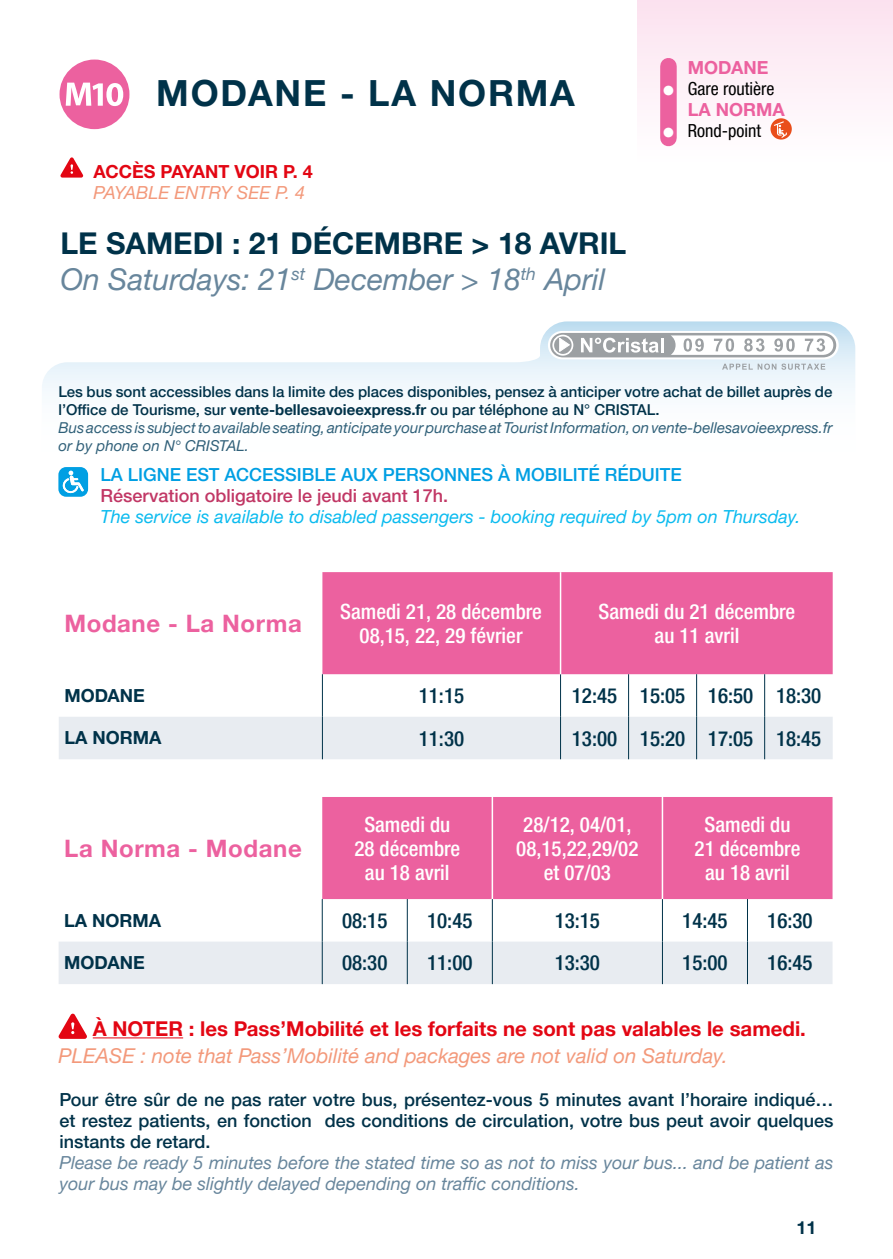
<style>
.page{position:relative;width:893px;height:1259px;background:#fff}
.page>*{position:absolute;margin:0;border:0;box-sizing:border-box;transform-origin:0 0}
.t1{font:700 36px "Helvetica Neue LTW1 G";letter-spacing:.05em;color:#003249}
.t2{font:italic 30px/36px "Helvetica Neue LTW1 G";color:#68869c}
.t3{font:700 24px "Helvetica Neue LTW1 G";letter-spacing:.025em;color:#ec619f}
.t4{font:500 condensed 21px/24px "Helvetica Neue LTW1 G";color:#fff;text-align:center}
.t5{font:500 condensed 21px "Helvetica Neue LTW1 G";color:#003249}
.t6{font:700 20.4px "Helvetica Neue LTW1 G";color:#e30613}
.t7{font:italic 20.4px "Helvetica Neue LTW1 G";color:#f3997b}
.t8{font:500 18px/21px "Helvetica Neue LTW1 G";color:#003249;text-align:justify}
.t9{font:italic 18px/21px "Helvetica Neue LTW1 G";color:#68869c}
.t10{font:italic 18px "Helvetica Neue LTW1 G";color:#0bbbef}
.t11{font:500 18px "Helvetica Neue LTW1 G";color:#009fe3}
.t12{font:500 18px "Helvetica Neue LTW1 G";color:#c13765}
.t13{font:condensed 18px/21px "Helvetica Neue LTW1 G";color:#000}
.t14{font:700 18px "Helvetica Neue LTW1 G";color:#003249}
.t15{font:700 18px "Helvetica Neue LTW1 G";color:#e30613}
.t16{font:italic 18px "Helvetica Neue LTW1 G";color:#f3997b}
.t17{font:700 18px "Helvetica Neue LTW1 G";color:#ec619f}
.t18{font:500 15px/18px "Helvetica Neue LTW1 G";color:#003249}
.s1{font-weight:700;font-style:normal;color:#003249}
.s2{font-size:27px;color:#fff}
.s3{font-weight:700;font-stretch:normal;color:#ec619f}
.s4{font-weight:700}
.s5{font-weight:400;font-style:italic;color:#306079}
</style>
<div class="page">
<svg style="left:42px;top:321px;width:813px;height:176px"></svg>
<svg style="left:321px;top:899px;width:511px;height:42px"></svg>
<div style="left:322px;top:797px;width:510px;height:102px;background:#ec619f"></div>
<div style="left:59px;top:941px;width:773px;height:43px;background:#e8ecf1"></div>
<hr style="left:322px;top:899px;width:1px;height:42px;background:#003249">
<hr style="left:407px;top:899px;width:1px;height:42px;background:#003249">
<hr style="left:492px;top:899px;width:1px;height:42px;background:#003249">
<hr style="left:662px;top:899px;width:1px;height:42px;background:#003249">
<hr style="left:747px;top:899px;width:1px;height:42px;background:#003249">
<hr style="left:322px;top:941px;width:1px;height:43px;background:#003249">
<hr style="left:407px;top:941px;width:1px;height:43px;background:#003249">
<hr style="left:492px;top:941px;width:1px;height:43px;background:#003249">
<hr style="left:662px;top:941px;width:1px;height:43px;background:#003249">
<hr style="left:747px;top:941px;width:1px;height:43px;background:#003249">
<hr style="left:492px;top:797px;width:1px;height:102px;background:#fff">
<hr style="left:662px;top:797px;width:1px;height:102px;background:#fff">
<svg style="left:321px;top:674px;width:512px;height:43px"></svg>
<div style="left:322px;top:572px;width:511px;height:102px;background:#ec619f"></div>
<div style="left:59px;top:717px;width:774px;height:42px;background:#e8ecf1"></div>
<hr style="left:322px;top:674px;width:1px;height:43px;background:#003249">
<hr style="left:560px;top:674px;width:1px;height:43px;background:#003249">
<hr style="left:628px;top:674px;width:1px;height:43px;background:#003249">
<hr style="left:696px;top:674px;width:1px;height:43px;background:#003249">
<hr style="left:764px;top:674px;width:1px;height:43px;background:#003249">
<hr style="left:322px;top:717px;width:1px;height:42px;background:#003249">
<hr style="left:560px;top:717px;width:1px;height:42px;background:#003249">
<hr style="left:628px;top:717px;width:1px;height:42px;background:#003249">
<hr style="left:696px;top:717px;width:1px;height:42px;background:#003249">
<hr style="left:764px;top:717px;width:1px;height:42px;background:#003249">
<hr style="left:560px;top:572px;width:1px;height:102px;background:#fff">
<div style="left:638px;top:0;width:255px;height:170px;background:linear-gradient(to bottom,#fbe2ef,#fff)"></div>
<div style="left:660px;top:66px;width:17px;height:72px;background:#ec619f"></div>
<svg style="left:770px;top:118px;width:22px;height:22px"></svg>
<svg style="left:774px;top:121px;width:13px;height:17px"></svg>
<div style="left:60px;top:60px;width:69px;height:69px;background:#ec619f;border-radius:50%"></div>
<svg style="left:66px;top:83px;width:57px;height:23px"></svg>
<svg style="left:60px;top:157px;width:23px;height:21px"></svg>
<hr style="left:93px;top:1037px;width:90px;height:1px;background:#e30613">
<svg style="left:59px;top:1013px;width:28px;height:26px"></svg>
<div style="left:58px;top:467px;width:30px;height:30px;background:#009fe3;border-radius:8px"></div>
<svg style="left:63px;top:471px;width:21px;height:22px"></svg>
<svg style="left:548px;top:331px;width:291px;height:28px"></svg>
<svg style="left:722px;top:363px;width:103px;height:7px"></svg>
<svg style="left:550px;top:333px;width:286px;height:24px"></svg>
<h1 class="t1" style="left:156px;top:71px;width:420px">MODANE - LA NORMA</h1>
<p class="t15" style="left:93px;top:160px;width:221px">ACCÈS PAYANT VOIR P. 4</p>
<p class="t16" style="left:93px;top:182px;width:213px">PAYABLE ENTRY SEE P. 4</p>
<h2 class="t2" style="left:60px;top:225px;width:567px"><span class="s1">LE SAMEDI : 21 DÉCEMBRE &gt; 18 AVRIL<br></span>On Saturdays: 21<sup>st</sup> December &gt; 18<sup>th</sup> April</h2>
<p class="t17" style="left:688px;top:56px;width:82px">MODANE</p>
<p class="t13" style="left:688px;top:78px;width:99px;text-indent:-26px"><span class="s2">•</span> Gare routière<br><span class="s3">LA NORMA</span></p>
<p class="t13" style="left:662px;top:120px;width:101px"><span class="s2">•</span> Rond-point</p>
<p class="t18" style="left:58px;top:382px;width:775px">Les bus sont accessibles dans la limite des places disponibles, pensez à anticiper votre achat de billet auprès de l’Office de Tourisme, sur <span class="s4">vente-bellesavoieexpress.fr</span> ou par téléphone au N° CRISTAL.<br><span class="s5">Bus access is subject to available seating, anticipate your purchase at Tourist Information, on vente-bellesavoieexpress.fr or by phone on N° CRISTAL.</span></p>
<p class="t11" style="left:101px;top:464px;width:583px">LA LIGNE EST ACCESSIBLE AUX PERSONNES À MOBILITÉ RÉDUITE</p>
<p class="t12" style="left:101px;top:485px;width:349px">Réservation obligatoire le jeudi avant 17h.</p>
<p class="t10" style="left:101px;top:505px;width:701px">The service is available to disabled passengers - booking required by 5pm on Thursday.</p>
<h3 class="t3" style="left:64px;top:608px;width:239px">Modane - La Norma</h3>
<h3 class="t4" style="left:340px;top:599px;width:203px">Samedi 21, 28 décembre<br>08,15, 22, 29 février</h3>
<h3 class="t4" style="left:599px;top:599px;width:198px">Samedi du 21 décembre au 11 avril</h3>
<p class="t14" style="left:64px;top:684px;width:82px">MODANE</p>
<h3 class="t5" style="left:419px;top:683px;width:47px">11:15</h3>
<h3 class="t5" style="left:572px;top:683px;width:251px">12:45 15:05 16:50 18:30</h3>
<p class="t14" style="left:64px;top:727px;width:99px">LA NORMA</p>
<h3 class="t5" style="left:419px;top:725px;width:47px">11:30</h3>
<h3 class="t5" style="left:572px;top:725px;width:251px">13:00 15:20 17:05 18:45</h3>
<h3 class="t3" style="left:64px;top:833px;width:239px">La Norma - Modane</h3>
<h3 class="t4" style="left:354px;top:812px;width:107px">Samedi du<br>28 décembre au 18 avril</h3>
<h3 class="t4" style="left:516px;top:812px;width:124px">28/12, 04/01,<br>08,15,22,29/02 et 07/03</h3>
<h3 class="t4" style="left:695px;top:812px;width:107px">Samedi du<br>21 décembre au 18 avril</h3>
<p class="t14" style="left:64px;top:909px;width:99px">LA NORMA</p>
<h3 class="t5" style="left:342px;top:907px;width:47px">08:15</h3>
<h3 class="t5" style="left:427px;top:907px;width:47px">10:45</h3>
<h3 class="t5" style="left:555px;top:907px;width:47px">13:15</h3>
<h3 class="t5" style="left:682px;top:907px;width:47px">14:45</h3>
<h3 class="t5" style="left:767px;top:907px;width:47px">16:30</h3>
<p class="t14" style="left:64px;top:951px;width:82px">MODANE</p>
<h3 class="t5" style="left:342px;top:950px;width:47px">08:30</h3>
<h3 class="t5" style="left:427px;top:950px;width:47px">11:00</h3>
<h3 class="t5" style="left:555px;top:950px;width:47px">13:30</h3>
<h3 class="t5" style="left:682px;top:950px;width:47px">15:00</h3>
<h3 class="t5" style="left:767px;top:950px;width:47px">16:45</h3>
<h3 class="t6" style="left:93px;top:1016px;width:715px">À NOTER : les Pass’Mobilité et les forfaits ne sont pas valables le samedi.</h3>
<h3 class="t7" style="left:59px;top:1043px;width:671px">PLEASE : note that Pass’Mobilité and packages are not valid on Saturday.</h3>
<p class="t8" style="left:60px;top:1089px;width:775px">Pour être sûr de ne pas rater votre bus, présentez-vous 5 minutes avant l’horaire indiqué… et restez patients, en fonction des conditions de circulation, votre bus peut avoir quelques instants de retard.</p>
<p class="t9" style="left:60px;top:1152px;width:775px">Please be ready 5 minutes before the stated time so as not to miss your bus... and be patient as your bus may be slightly delayed depending on traffic conditions.</p>
<p class="t14" style="left:796px;top:1217px;width:22px">11</p>
</div>
